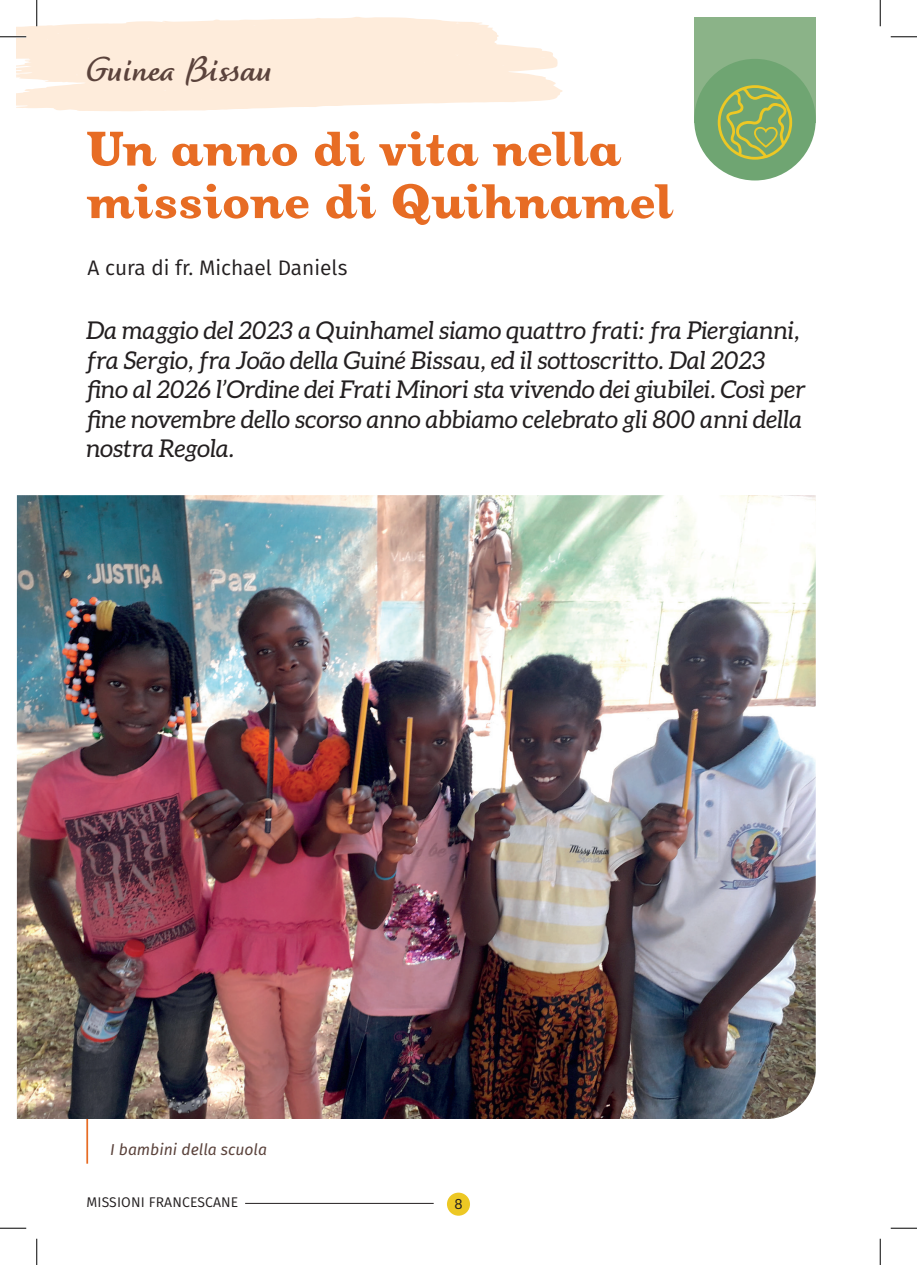
<style>
.page{position:relative;width:917px;height:1265px;background:#fff}
.page>*{position:absolute;margin:0;border:0;box-sizing:border-box;transform-origin:0 0}
.t1{font:900 52.5px/52.5px "Oxtail OT";letter-spacing:-.01em;color:#e76c24}
.t2{font:700 40.25px "Dolce";color:#5b433c}
.t3{font:italic 24.5px/29.4px "Aleo";color:#231f20}
.t4{font:21px "Fira Sans";color:#231f20}
.t5{font:italic 15.75px "Fira Sans";color:#5b433c}
.t6{font:14px "Fira Sans";letter-spacing:.01em;color:#231f20}
.t7{font:14px "Aleo";color:#231f20}
</style>
<div class="page">
<div style="left:447px;top:1192px;width:23px;height:23px;background:#edc824;border-radius:50%"></div>
<hr style="left:245px;top:1202px;width:189px;height:1px;background:#231f20">
<hr style="left:86px;top:1065px;width:2px;height:98px;background:#e76c24">
<img style="left:17px;top:495px;width:799px;height:623px">
<svg style="left:17px;top:17px;width:546px;height:94px;background:#feeee0"></svg>
<div style="left:694px;top:17px;width:122px;height:105px;background:#8bb388"></div>
<div style="left:694px;top:59px;width:122px;height:121px;background:#6fa572;border-radius:50%"></div>
<svg style="left:718px;top:85px;width:74px;height:75px"></svg>
<hr style="left:0;top:36px;width:26px;height:2px;background:#fff">
<hr style="left:36px;top:0;width:2px;height:26px;background:#fff">
<svg style="left:0;top:36px;width:26px;height:1px"></svg>
<svg style="left:891px;top:36px;width:26px;height:1px"></svg>
<svg style="left:0;top:1227px;width:26px;height:1px"></svg>
<svg style="left:891px;top:1227px;width:26px;height:1px"></svg>
<svg style="left:36px;top:0;width:1px;height:26px"></svg>
<svg style="left:36px;top:1238px;width:1px;height:26px"></svg>
<svg style="left:880px;top:0;width:1px;height:26px"></svg>
<svg style="left:880px;top:1238px;width:1px;height:26px"></svg>
<p class="t2" style="left:86px;top:48px;width:187px">Guinea Bissau</p>
<p class="t1" style="left:86px;top:122px;width:588px">Un anno di vita nella missione di Quihnamel</p>
<p class="t4" style="left:88px;top:252px;width:261px">A cura di fr. Michael Daniels</p>
<p class="t3" style="left:86px;top:316px;width:721px">Da maggio del 2023 a Quinhamel siamo quattro frati: fra Piergianni, fra Sergio, fra João della Guiné Bissau, ed il sottoscritto. Dal 2023 fino al 2026 l’Ordine dei Frati Minori sta vivendo dei giubilei. Così per fine novembre dello scorso anno abbiamo celebrato gli 800 anni della nostra Regola.</p>
<p class="t5" style="left:110px;top:1137px;width:158px">I bambini della scuola</p>
<p class="t6" style="left:86px;top:1190px;width:153px">MISSIONI FRANCESCANE</p>
<p class="t7" style="left:455px;top:1195px;width:9px">8</p>
</div>
